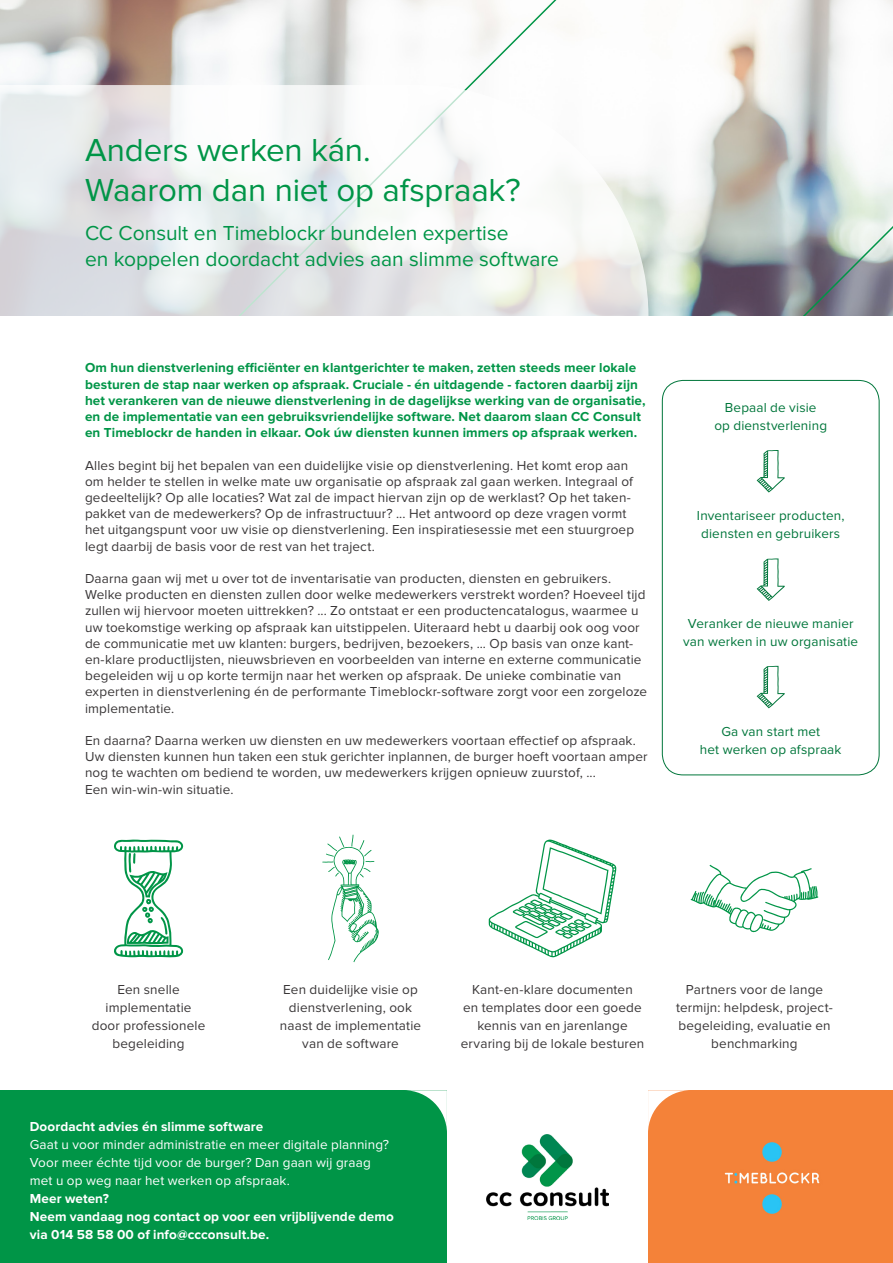
<style>
.page{position:relative;width:893px;height:1263px;background:#fff}
.page>*{position:absolute;margin:0;border:0;box-sizing:border-box;transform-origin:0 0}
.t1{font:33px "Proxima Nova";letter-spacing:-.005em;color:#009547}
.t2{font:21px "Proxima Nova";color:#009547}
.t3{font:13.5px/16.2px "Proxima Nova";letter-spacing:.01em;color:#393637}
.t4{font:700 13.5px/16.2px "Proxima Nova";letter-spacing:.01em;color:#009547}
.t5{font:13.5px "Proxima Nova";letter-spacing:.01em;color:#00763b}
.t6{font:13.5px/18px "Proxima Nova";letter-spacing:.01em;color:#fff}
.t7{font:700 13.5px "Proxima Nova";letter-spacing:.01em;color:#fff}
</style>
<div class="page">
<img style="left:0;top:0;width:164px;height:85px">
<svg style="left:164px;top:0;width:729px;height:316px"></svg>
<svg style="left:114px;top:839px;width:70px;height:119px"></svg>
<svg style="left:489px;top:839px;width:127px;height:118px"></svg>
<svg style="left:691px;top:865px;width:127px;height:68px"></svg>
<svg style="left:322px;top:835px;width:57px;height:127px"></svg>
<div style="left:648px;top:1091px;width:245px;height:172px;background:#f48239"></div>
<img style="left:487px;top:1134px;width:121px;height:85px">
<div style="left:0;top:1091px;width:446px;height:172px;background:#009547"></div>
<svg style="left:404px;top:1090px;width:43px;height:43px"></svg>
<svg style="left:648px;top:1090px;width:43px;height:43px"></svg>
<svg style="left:0;top:85px;width:648px;height:231px"></svg>
<svg style="left:757px;top:450px;width:28px;height:42px"></svg>
<svg style="left:757px;top:558px;width:28px;height:43px"></svg>
<svg style="left:757px;top:666px;width:28px;height:42px"></svg>
<div style="left:662px;top:380px;width:217px;height:395px;border:1px solid #00763b;border-radius:21px"></div>
<p class="t1" style="left:85px;top:131px;width:287px">Anders werken kán.</p>
<p class="t1" style="left:85px;top:171px;width:437px">Waarom dan niet op afspraak?</p>
<p class="t2" style="left:85px;top:221px;width:425px">CC Consult en Timeblockr bundelen expertise</p>
<p class="t2" style="left:85px;top:247px;width:475px">en koppelen doordacht advies aan slimme software</p>
<p class="t4" style="left:85px;top:360px;width:562px">Om hun dienstverlening efficiënter en klantgerichter te maken, zetten steeds meer lokale besturen de stap naar werken op afspraak. Cruciale - én uitdagende - factoren daarbij zijn het verankeren van de nieuwe dienstverlening in de dagelijkse werking van de organisatie, en de implementatie van een gebruiksvriendelijke software. Net daarom slaan CC Consult en Timeblockr de handen in elkaar. Ook úw diensten kunnen immers op afspraak werken.</p>
<p class="t3" style="left:85px;top:457px;width:550px">Alles begint bij het bepalen van een duidelijke visie op dienstverlening. Het komt erop aan om helder te stellen in welke mate uw organisatie op afspraak zal gaan werken. Integraal of gedeeltelijk? Op alle locaties? Wat zal de impact hiervan zijn op de werklast? Op het taken&shy;pakket van de medewerkers? Op de infrastructuur? ... Het antwoord op deze vragen vormt het uitgangspunt voor uw visie op dienstverlening. Een inspiratiesessie met een stuurgroep legt daarbij de basis voor de rest van het traject.</p>
<p class="t3" style="left:85px;top:571px;width:564px">Daarna gaan wij met u over tot de inventarisatie van producten, diensten en gebruikers.<br>Welke producten en diensten zullen door welke medewerkers verstrekt worden? Hoeveel tijd zullen wij hiervoor moeten uittrekken? ... Zo ontstaat er een productencatalogus, waarmee u uw toekomstige werking op afspraak kan uitstippelen. Uiteraard hebt u daarbij ook oog voor de communicatie met uw klanten: burgers, bedrijven, bezoekers, ... Op basis van onze kant&shy;en-klare productlijsten, nieuwsbrieven en voorbeelden van interne en externe communicatie begeleiden wij u op korte termijn naar het werken op afspraak. De unieke combinatie van experten in dienstverlening én de performante Timeblockr-software zorgt voor een zorgeloze implementatie.</p>
<p class="t3" style="left:85px;top:733px;width:564px">En daarna? Daarna werken uw diensten en uw medewerkers voortaan effectief op afspraak.<br>Uw diensten kunnen hun taken een stuk gerichter inplannen, de burger hoeft voortaan amper nog te wachten om bediend te worden, uw medewerkers krijgen opnieuw zuurstof, ...</p>
<p class="t3" style="left:85px;top:781px;width:150px">Een win-win-win situatie.</p>
<p class="t5" style="left:725px;top:400px;width:93px">Bepaal de visie</p>
<p class="t5" style="left:714px;top:418px;width:114px">op dienstverlening</p>
<p class="t5" style="left:697px;top:508px;width:149px">Inventariseer producten,</p>
<p class="t5" style="left:701px;top:526px;width:140px">diensten en gebruikers</p>
<p class="t5" style="left:688px;top:616px;width:167px">Veranker de nieuwe manier</p>
<p class="t5" style="left:683px;top:634px;width:177px">van werken in uw organisatie</p>
<p class="t5" style="left:721px;top:724px;width:100px">Ga van start met</p>
<p class="t5" style="left:700px;top:742px;width:143px">het werken op afspraak</p>
<p class="t3" style="left:117px;top:982px;width:64px">Een snelle</p>
<p class="t3" style="left:106px;top:1000px;width:88px">implementatie</p>
<p class="t3" style="left:92px;top:1018px;width:115px">door professionele</p>
<p class="t3" style="left:113px;top:1036px;width:74px">begeleiding</p>
<p class="t3" style="left:283px;top:982px;width:136px">Een duidelijke visie op</p>
<p class="t3" style="left:289px;top:1000px;width:125px">dienstverlening, ook</p>
<p class="t3" style="left:280px;top:1018px;width:143px">naast de implementatie</p>
<p class="t3" style="left:302px;top:1036px;width:98px">van de software</p>
<p class="t7" style="left:30px;top:1119px;width:235px">Doordacht advies én slimme software</p>
<p class="t6" style="left:30px;top:1136px;width:361px">Gaat u voor minder administratie en meer digitale planning?<br>Voor meer échte tijd voor de burger? Dan gaan wij graag</p>
<p class="t6" style="left:30px;top:1172px;width:262px">met u op weg naar het werken op afspraak.</p>
<p class="t7" style="left:30px;top:1191px;width:81px">Meer weten?</p>
<p class="t7" style="left:30px;top:1209px;width:366px">Neem vandaag nog contact op voor een vrijblijvende demo</p>
<p class="t7" style="left:30px;top:1227px;width:241px">via 014 58 58 00 of info@ccconsult.be.</p>
<p class="t3" style="left:472px;top:982px;width:162px">Kant-en-klare documenten</p>
<p class="t3" style="left:463px;top:1000px;width:180px">en templates door een goede</p>
<p class="t3" style="left:477px;top:1018px;width:152px">kennis van en jarenlange</p>
<p class="t3" style="left:461px;top:1036px;width:185px">ervaring bij de lokale besturen</p>
<p class="t3" style="left:686px;top:982px;width:139px">Partners voor de lange</p>
<p class="t3" style="left:676px;top:1000px;width:158px">termijn: helpdesk, project-</p>
<p class="t3" style="left:678px;top:1018px;width:154px">begeleiding, evaluatie en</p>
<p class="t3" style="left:711px;top:1036px;width:88px">benchmarking</p>
</div>
